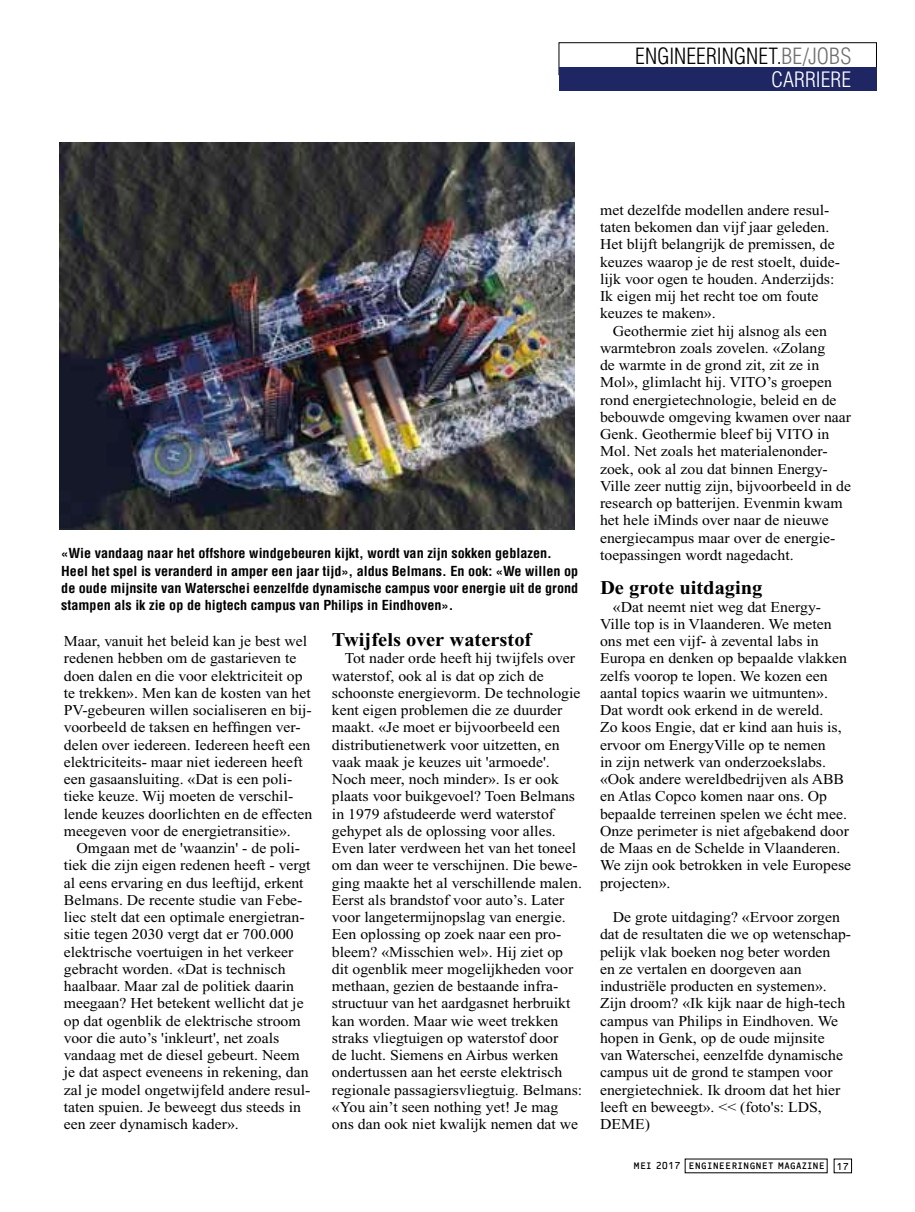
<style>
.page{position:relative;width:915px;height:1212px;background:#fff}
.page>*{position:absolute;margin:0;border:0;box-sizing:border-box;transform-origin:0 0}
.t1{font:300 condensed 21.9px "Helvetica";letter-spacing:.005em;color:#000}
.t2{font:300 condensed 20.7px "Helvetica";color:#fff;scale:1.05 1}
.t3{font:700 19.5px "Times New Roman";color:#000;scale:1.05 1}
.t4{font:15px/17.2px "Times New Roman";color:#000;scale:1.05 1}
.t5{font:700 condensed 13.5px/17.2px "Helvetica";color:#000;scale:1.05 1}
.t6{font:9.75px "OCRF";color:#000}
.s1{color:#6e6e6e}
</style>
<div class="page">
<div style="left:558px;top:67px;width:318px;height:24px;background:#1e2764"></div>
<img style="left:60px;top:142px;width:514px;height:387px">
<h1 class="t1" style="left:635px;top:43px;width:217px">ENGINEERINGnet.<span class="s1">BE/JOBS</span></h1>
<h2 class="t2" style="left:770px;top:67px;width:78px">CARRIERE</h2>
<p class="t5" style="left:61px;top:545px;width:493px">«Wie vandaag naar het offshore windgebeuren kijkt, wordt van zijn sokken geblazen.<br>Heel het spel is veranderd in amper een jaar tijd», aldus Belmans. En ook: «We willen op de oude mijnsite van Waterschei eenzelfde dynamische campus voor energie uit de grond stampen als ik zie op de higtech campus van Philips in Eindhoven».</p>
<p class="t4" style="left:64px;top:632px;width:238px">Maar, vanuit het beleid kan je best wel redenen hebben om de gastarieven te doen dalen en die voor elektriciteit op te trekken». Men kan de kosten van het PV-gebeuren willen socialiseren en bij&shy;voorbeeld de taksen en heffingen ver&shy;delen over iedereen. Iedereen heeft een elektriciteits- maar niet iedereen heeft een gasaansluiting. «Dat is een poli&shy;tieke keuze. Wij moeten de verschil&shy;lende keuzes doorlichten en de effecten meegeven voor de energietransitie».</p>
<p class="t4" style="left:64px;top:839px;width:236px;text-indent:13px">Omgaan met de 'waanzin' - de poli&shy;tiek die zijn eigen redenen heeft - vergt al eens ervaring en dus leeftijd, erkent Belmans. De recente studie van Febe&shy;liec stelt dat een optimale energietran&shy;sitie tegen 2030 vergt dat er 700.000 elektrische voertuigen in het verkeer gebracht worden. «Dat is technisch haalbaar. Maar zal de politiek daarin meegaan? Het betekent wellicht dat je op dat ogenblik de elektrische stroom voor die auto’s 'inkleurt', net zoals vandaag met de diesel gebeurt. Neem je dat aspect eveneens in rekening, dan zal je model ongetwijfeld andere resul&shy;taten spuien. Je beweegt dus steeds in een zeer dynamisch kader».</p>
<h3 class="t3" style="left:332px;top:629px;width:191px">Twijfels over waterstof</h3>
<p class="t4" style="left:332px;top:650px;width:240px;text-indent:13px">Tot nader orde heeft hij twijfels over waterstof, ook al is dat op zich de schoonste energievorm. De technologie kent eigen problemen die ze duurder maakt. «Je moet er bijvoorbeeld een distributienetwerk voor uitzetten, en vaak maak je keuzes uit 'armoede'.<br>Noch meer, noch minder». Is er ook plaats voor buikgevoel? Toen Belmans in 1979 afstudeerde werd waterstof gehypet als de oplossing voor alles.<br>Even later verdween het van het toneel om dan weer te verschijnen. Die bewe&shy;ging maakte het al verschillende malen.<br>Eerst als brandstof voor auto’s. Later voor langetermijnopslag van energie.<br>Een oplossing op zoek naar een pro&shy;bleem? «Misschien wel». Hij ziet op dit ogenblik meer mogelijkheden voor methaan, gezien de bestaande infra&shy;structuur van het aardgasnet herbruikt kan worden. Maar wie weet trekken straks vliegtuigen op waterstof door<br>de lucht. Siemens en Airbus werken ondertussen aan het eerste elektrisch regionale passagiersvliegtuig. Belmans: «You ain’t seen nothing yet! Je mag ons dan ook niet kwalijk nemen dat we</p>
<p class="t4" style="left:600px;top:201px;width:230px">met dezelfde modellen andere resul&shy;taten bekomen dan vijf jaar geleden.<br>Het blijft belangrijk de premissen, de keuzes waarop je de rest stoelt, duide&shy;lijk voor ogen te houden. Anderzijds:<br>Ik eigen mij het recht toe om foute keuzes te maken».</p>
<p class="t4" style="left:600px;top:322px;width:240px;text-indent:13px">Geothermie ziet hij alsnog als een warmtebron zoals zovelen. «Zolang<br>de warmte in de grond zit, zit ze in Mol», glimlacht hij. VITO’s groepen rond energietechnologie, beleid en de bebouwde omgeving kwamen over naar Genk. Geothermie bleef bij VITO in Mol. Net zoals het materialenonder&shy;zoek, ook al zou dat binnen Energy-Ville zeer nuttig zijn, bijvoorbeeld in de research op batterijen. Evenmin kwam het hele iMinds over naar de nieuwe energiecampus maar over de energie&shy;toepassingen wordt nagedacht.</p>
<h3 class="t3" style="left:600px;top:577px;width:156px">De grote uitdaging</h3>
<p class="t4" style="left:600px;top:598px;width:240px;text-indent:13px">«Dat neemt niet weg dat Energy-Ville top is in Vlaanderen. We meten ons met een vijf- à zevental labs in Europa en denken op bepaalde vlakken zelfs voorop te lopen. We kozen een aantal topics waarin we uitmunten».<br>Dat wordt ook erkend in de wereld.<br>Zo koos Engie, dat er kind aan huis is, ervoor om EnergyVille op te nemen<br>in zijn netwerk van onderzoekslabs. «Ook andere wereldbedrijven als ABB en Atlas Copco komen naar ons. Op bepaalde terreinen spelen we écht mee.<br>Onze perimeter is niet afgebakend door de Maas en de Schelde in Vlaanderen.<br>We zijn ook betrokken in vele Europese projecten».</p>
<p class="t4" style="left:600px;top:908px;width:240px;text-indent:13px">De grote uitdaging? «Ervoor zorgen dat de resultaten die we op wetenschap&shy;pelijk vlak boeken nog beter worden<br>en ze vertalen en doorgeven aan industriële producten en systemen».<br>Zijn droom? «Ik kijk naar de high-tech campus van Philips in Eindhoven. We hopen in Genk, op de oude mijnsite<br>van Waterschei, eenzelfde dynamische campus uit de grond te stampen voor energietechniek. Ik droom dat het hier leeft en beweegt». &lt;&lt; (foto's: LDS, DEME)</p>
<p class="t6" style="left:632px;top:1160px;width:217px">MEI 2017 ENGINEERINGNET MAGAZINE 17</p>
</div>
